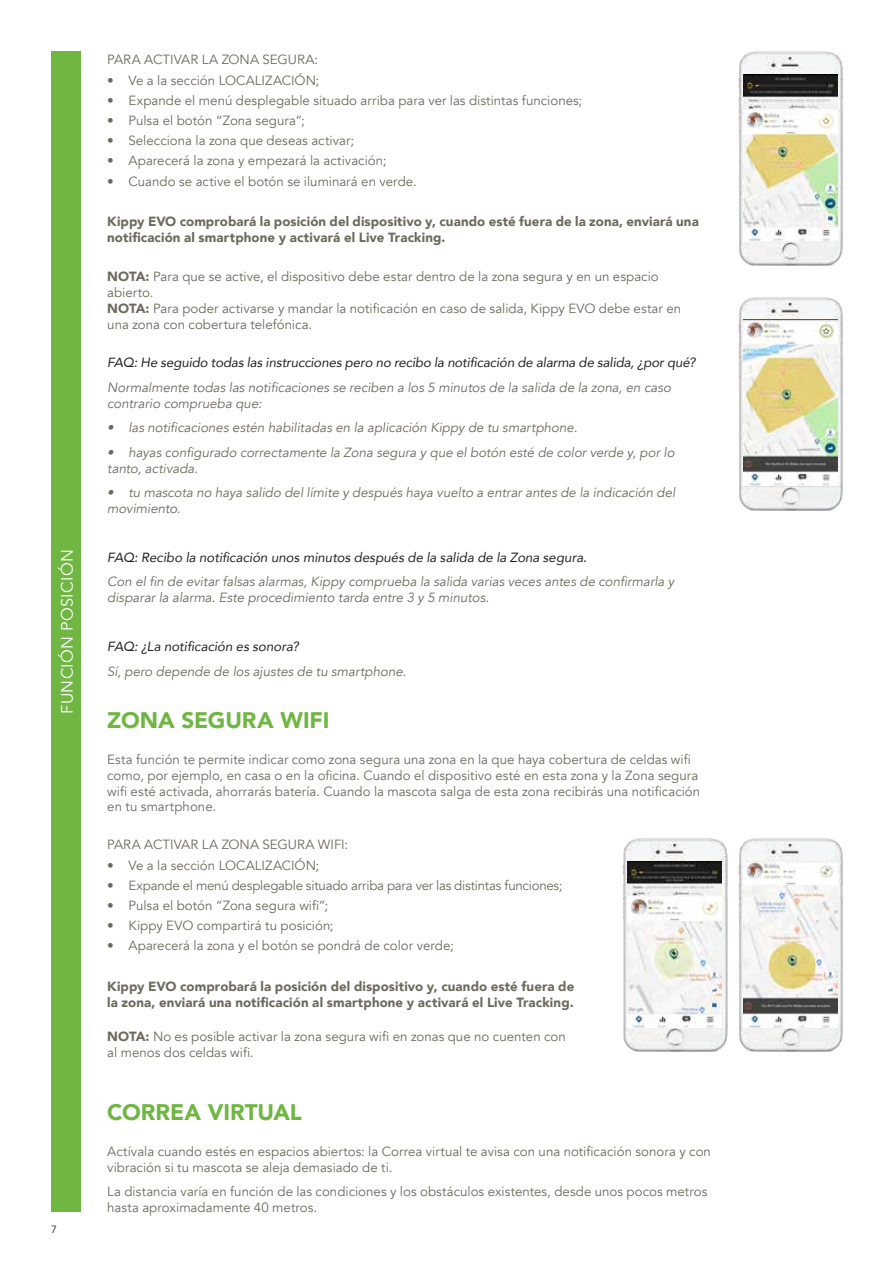
<style>
.page{position:relative;width:893px;height:1263px;background:#fff}
.page>*{position:absolute;margin:0;border:0;box-sizing:border-box;transform-origin:0 0}
.t1{font:900 22.5px "Avenir";color:#70b643}
.t2{font:16.5px "Avenir";letter-spacing:.02em;color:#fff}
.t3{font:13.35px/15.9px "Avenir";color:#6d695c}
.t4{font:italic 13.35px/15.9px "Avenir";color:#6d695c}
.t5{font:900 13.35px/15.9px "Avenir";letter-spacing:.01em;color:#6d695c}
.t6{font:italic 13.35px "Avenir";letter-spacing:-.005em;color:#231f20}
.t7{font:13.35px "Avenir";letter-spacing:-.02em;color:#6d695c}
.t8{font:10.5px "Avenir";color:#231f20}
.s1{font-weight:900}
</style>
<div class="page">
<div style="left:51px;top:51px;width:30px;height:1161px;background:#70b643"></div>
<img style="left:738px;top:51px;width:105px;height:460px">
<img style="left:744px;top:74px;width:93px;height:167px">
<img style="left:744px;top:320px;width:93px;height:166px">
<img style="left:747px;top:838px;width:96px;height:214px">
<img style="left:747px;top:861px;width:90px;height:166px">
<img style="left:622px;top:838px;width:125px;height:214px">
<img style="left:628px;top:861px;width:94px;height:166px">
<p class="t2" style="left:56px;top:714px;width:166px;rotate:-90deg">FUNCIÓN POSICIÓN</p>
<p class="t8" style="left:51px;top:1222px;width:7px">7</p>
<p class="t3" style="left:107px;top:52px;width:213px">PARA ACTIVAR LA ZONA SEGURA:</p>
<p class="t3" style="left:107px;top:72px;width:214px">• Ve a la sección LOCALIZACIÓN;</p>
<p class="t3" style="left:107px;top:93px;width:476px">• Expande el menú desplegable situado arriba para ver las distintas funciones;</p>
<p class="t3" style="left:107px;top:113px;width:199px">• Pulsa el botón “Zona segura”;</p>
<p class="t3" style="left:107px;top:133px;width:249px">• Selecciona la zona que deseas activar;</p>
<p class="t3" style="left:107px;top:153px;width:281px">• Aparecerá la zona y empezará la activación;</p>
<p class="t3" style="left:107px;top:173px;width:311px">• Cuando se active el botón se iluminará en verde.</p>
<p class="t5" style="left:107px;top:214px;width:593px">Kippy EVO comprobará la posición del dispositivo y, cuando esté fuera de la zona, enviará una notificación al smartphone y activará el Live Tracking.</p>
<p class="t3" style="left:107px;top:269px;width:575px"><span class="s1">NOTA:</span> Para que se active, el dispositivo debe estar dentro de la zona segura y en un espacio abierto.<br><span class="s1">NOTA:</span> Para poder activarse y mandar la notificación en caso de salida, Kippy EVO debe estar en una zona con cobertura telefónica.</p>
<p class="t6" style="left:107px;top:354px;width:590px">FAQ: He seguido todas las instrucciones pero no recibo la notificación de alarma de salida, ¿por qué?</p>
<p class="t4" style="left:107px;top:380px;width:565px">Normalmente todas las notificaciones se reciben a los 5 minutos de la salida de la zona, en caso contrario comprueba que:</p>
<p class="t4" style="left:107px;top:420px;width:472px">• las notificaciones estén habilitadas en la aplicación Kippy de tu smartphone.</p>
<p class="t4" style="left:107px;top:445px;width:569px">• hayas configurado correctamente la Zona segura y que el botón esté de color verde y, por lo tanto, activada.</p>
<p class="t4" style="left:107px;top:485px;width:570px">• tu mascota no haya salido del límite y después haya vuelto a entrar antes de la indicación del movimiento.</p>
<p class="t6" style="left:107px;top:549px;width:481px">FAQ: Recibo la notificación unos minutos después de la salida de la Zona segura.</p>
<p class="t4" style="left:107px;top:574px;width:569px">Con el fin de evitar falsas alarmas, Kippy comprueba la salida varias veces antes de confirmarla y disparar la alarma. Este procedimiento tarda entre 3 y 5 minutos.</p>
<p class="t6" style="left:107px;top:638px;width:193px">FAQ: ¿La notificación es sonora?</p>
<p class="t4" style="left:107px;top:663px;width:301px">Sí, pero depende de los ajustes de tu smartphone.</p>
<h1 class="t1" style="left:107px;top:705px;width:224px">ZONA SEGURA WIFI</h1>
<p class="t3" style="left:107px;top:751px;width:594px">Esta función te permite indicar como zona segura una zona en la que haya cobertura de celdas wifi como, por ejemplo, en casa o en la oficina. Cuando el dispositivo esté en esta zona y la Zona segura wifi esté activada, ahorrarás batería. Cuando la mascota salga de esta zona recibirás una notificación en tu smartphone.</p>
<p class="t3" style="left:107px;top:837px;width:242px">PARA ACTIVAR LA ZONA SEGURA WIFI:</p>
<p class="t3" style="left:107px;top:857px;width:214px">• Ve a la sección LOCALIZACIÓN;</p>
<p class="t7" style="left:107px;top:876px;width:457px">• Expande el menú desplegable situado arriba para ver las distintas funciones;</p>
<p class="t3" style="left:107px;top:898px;width:223px">• Pulsa el botón “Zona segura wifi”;</p>
<p class="t3" style="left:107px;top:918px;width:228px">• Kippy EVO compartirá tu posición;</p>
<p class="t3" style="left:107px;top:938px;width:348px">• Aparecerá la zona y el botón se pondrá de color verde;</p>
<p class="t5" style="left:107px;top:979px;width:469px">Kippy EVO comprobará la posición del dispositivo y, cuando esté fuera de la zona, enviará una notificación al smartphone y activará el Live Tracking.</p>
<p class="t3" style="left:107px;top:1029px;width:460px"><span class="s1">NOTA:</span> No es posible activar la zona segura wifi en zonas que no cuenten con al menos dos celdas wifi.</p>
<h1 class="t1" style="left:107px;top:1097px;width:196px">CORREA VIRTUAL</h1>
<p class="t3" style="left:107px;top:1143px;width:605px">Actívala cuando estés en espacios abiertos: la Correa virtual te avisa con una notificación sonora y con vibración si tu mascota se aleja demasiado de ti.</p>
<p class="t3" style="left:107px;top:1184px;width:602px">La distancia varía en función de las condiciones y los obstáculos existentes, desde unos pocos metros hasta aproximadamente 40 metros.</p>
</div>
